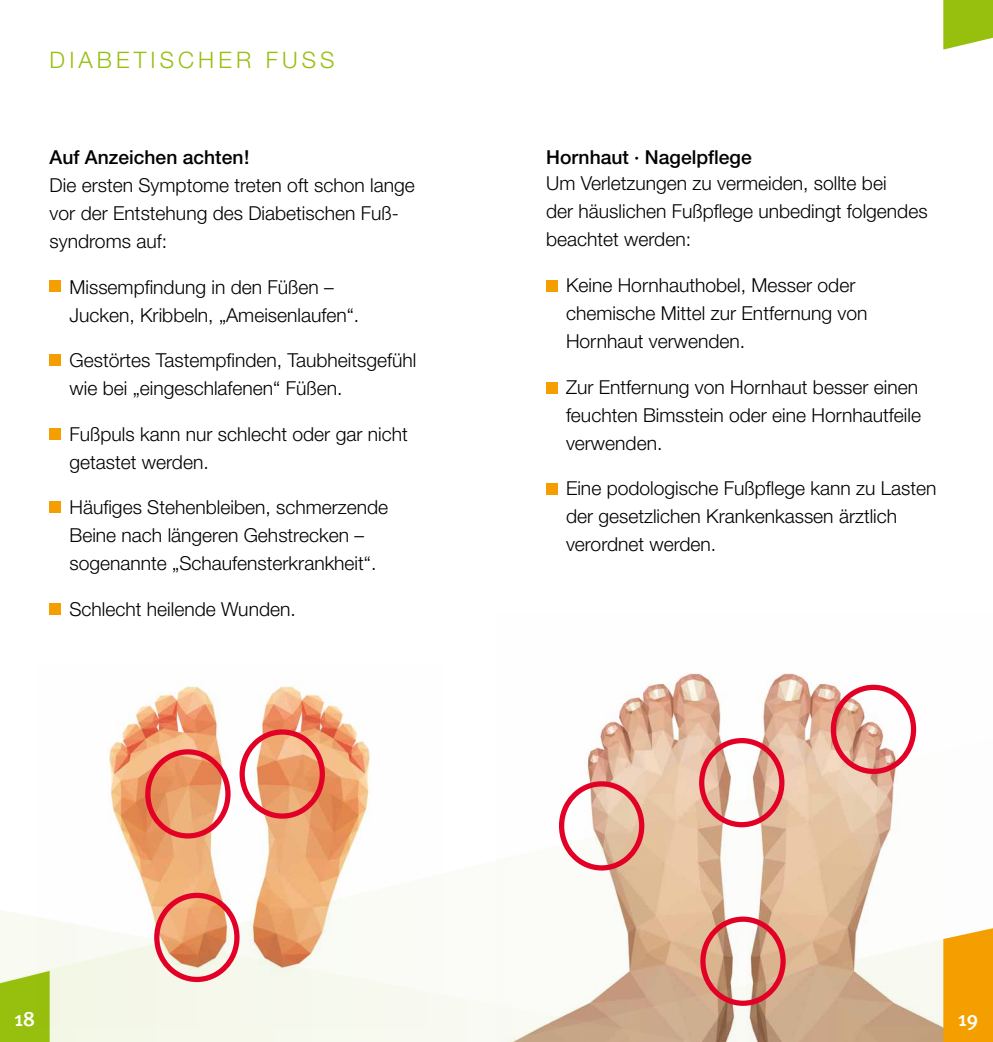
<style>
.page{position:relative;width:993px;height:1042px;background:#fff}
.page>*{position:absolute;margin:0;border:0;box-sizing:border-box;transform-origin:0 0}
.t1{font:300 22.75px "Helvetica Neue";letter-spacing:.18em;color:#97bf0d}
.t2{font:500 21px "Meta Plus";color:#fff}
.t3{font:300 19.25px/28px "Helvetica Neue";color:#000}
.t4{font:500 19.25px "Helvetica Neue";color:#000}
</style>
<div class="page">
<img style="left:600px;top:673px;width:317px;height:62px">
<svg style="left:564px;top:735px;width:352px;height:119px"></svg>
<div style="left:0;top:910px;width:392px;height:132px;background:#f7f9ee"></div>
<svg style="left:392px;top:854px;width:551px;height:188px"></svg>
<svg style="left:0;top:971px;width:50px;height:71px;background:#a0c524"></svg>
<svg style="left:943px;top:928px;width:49px;height:114px;background:#f4a30e"></svg>
<div style="left:546px;top:281px;width:11px;height:11px;background:#f49e00"></div>
<div style="left:546px;top:382px;width:11px;height:11px;background:#f49e00"></div>
<div style="left:546px;top:484px;width:11px;height:11px;background:#f49e00"></div>
<div style="left:50px;top:281px;width:11px;height:11px;background:#f49e00"></div>
<div style="left:50px;top:354px;width:11px;height:12px;background:#f49e00"></div>
<div style="left:50px;top:428px;width:11px;height:11px;background:#f49e00"></div>
<div style="left:50px;top:501px;width:11px;height:12px;background:#f49e00"></div>
<div style="left:50px;top:603px;width:11px;height:11px;background:#f49e00"></div>
<svg style="left:943px;top:0;width:49px;height:50px;background:#a4c72c"></svg>
<img style="left:38px;top:683px;width:403px;height:346px">
<div style="left:700px;top:916px;width:85px;height:90px;border:5px solid #e20026;border-radius:50%"></div>
<div style="left:698px;top:738px;width:86px;height:89px;border:5px solid #e20026;border-radius:50%"></div>
<div style="left:558px;top:781px;width:86px;height:89px;border:5px solid #e20026;border-radius:50%"></div>
<div style="left:830px;top:685px;width:85px;height:89px;border:5px solid #e20026;border-radius:50%"></div>
<div style="left:239px;top:729px;width:86px;height:90px;border:5px solid #e20026;border-radius:50%"></div>
<div style="left:154px;top:893px;width:85px;height:89px;border:5px solid #e20026;border-radius:50%"></div>
<div style="left:145px;top:749px;width:85px;height:89px;border:5px solid #e20026;border-radius:50%"></div>
<p class="t1" style="left:50px;top:46px;width:15px">Dia</p>
<p class="t1" style="left:97px;top:46px;width:222px">beti sch er FuSS</p>
<p class="t4" style="left:50px;top:146px;width:201px">Auf Anzeichen achten!</p>
<p class="t3" style="left:50px;top:171px;width:366px">Die ersten Symptome treten oft schon lange vor der Entstehung des Diabetischen Fuß&shy;syndroms auf:</p>
<p class="t3" style="left:69px;top:272px;width:291px">Missempfindung in den Füßen –<br>Jucken, Kribbeln, „Ameisenlaufen“.</p>
<p class="t3" style="left:69px;top:346px;width:348px;text-indent:-8px">Gestörtes Tastempfinden, Taubheitsgefühl wie bei „eingeschlafenen“ Füßen.</p>
<p class="t3" style="left:69px;top:419px;width:340px">Fußpuls kann nur schlecht oder gar nicht getastet werden.</p>
<p class="t3" style="left:50px;top:493px;width:340px;text-indent:20px">Häufiges Stehenbleiben, schmerzende<br>Beine nach längeren Gehstrecken –</p>
<p class="t3" style="left:69px;top:549px;width:308px">sogenannte „Schaufensterkrankheit“.</p>
<p class="t3" style="left:61px;top:594px;width:236px">Schlecht heilende Wunden.</p>
<p class="t4" style="left:546px;top:145px;width:207px">Hornhaut · Nagelpflege</p>
<p class="t3" style="left:546px;top:169px;width:383px">Um Verletzungen zu vermeiden, sollte bei<br>der häuslichen Fußpflege unbedingt folgendes beachtet werden:</p>
<p class="t3" style="left:566px;top:271px;width:303px">Keine Hornhauthobel, Messer oder chemische Mittel zur Entfernung von<br>Hornhaut verwenden.</p>
<p class="t3" style="left:566px;top:372px;width:356px">Zur Entfernung von Hornhaut besser einen feuchten Bimsstein oder eine Hornhautfeile verwenden.</p>
<p class="t3" style="left:566px;top:474px;width:372px">Eine podologische Fußpflege kann zu Lasten der gesetzlichen Krankenkassen ärztlich verordnet werden.</p>
<p class="t2" style="left:14px;top:1006px;width:22px">18</p>
<p class="t2" style="left:957px;top:1006px;width:22px">19</p>
</div>
